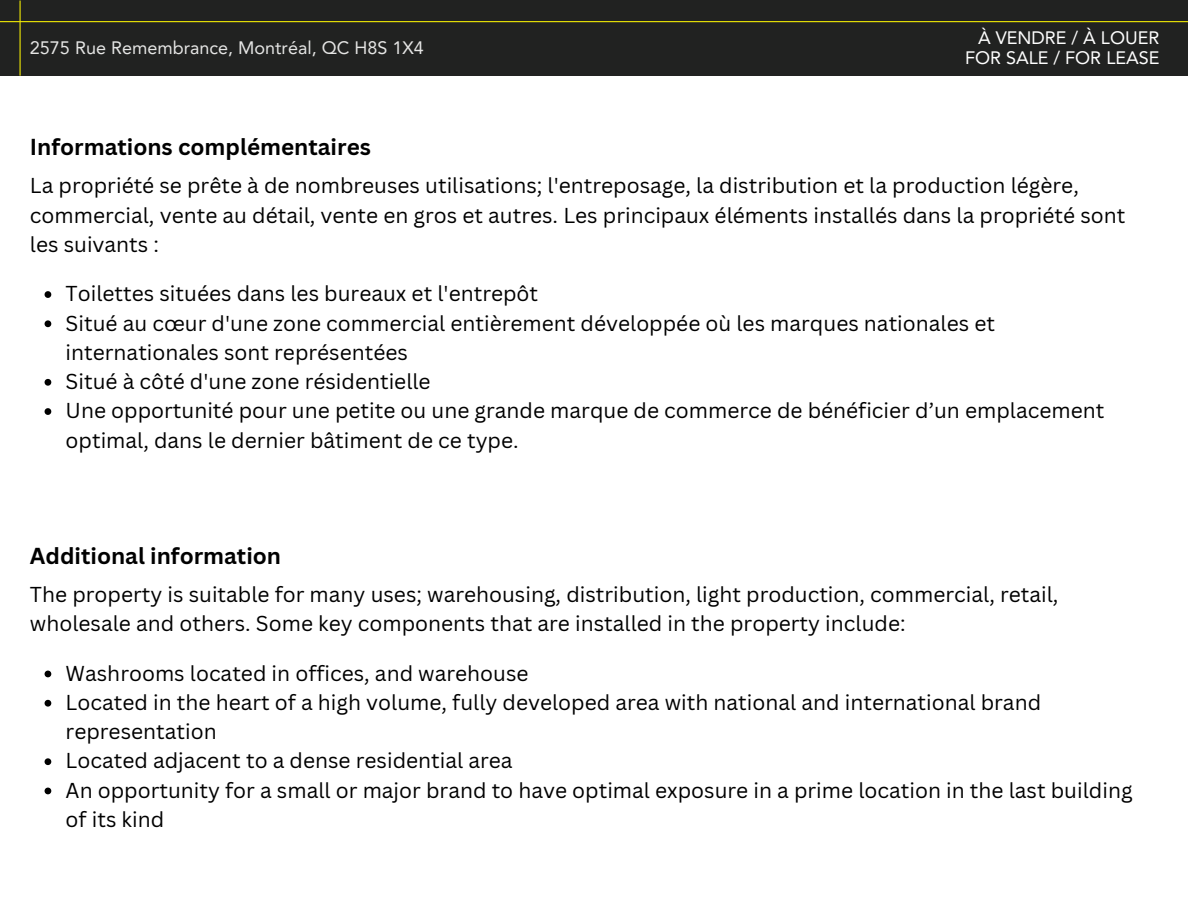
<style>
.page{position:relative;width:1188px;height:918px;background:#fff}
.page>*{position:absolute;margin:0;border:0;box-sizing:border-box;transform-origin:0 0}
.t1{font:700 22.5px "Canva Sans";color:#000}
.t2{font:21px/29.2px "Canva Sans";color:#000}
.t3{font:18px "Avenir LT Pro";color:#e5e5e4}
.t4{font:18px/20.2px "Avenir LT Pro";color:#fff;text-align:right}
</style>
<div class="page">
<div style="left:0;top:0;width:1188px;height:76px;background:#212221"></div>
<hr style="left:0;top:21px;width:1188px;height:1px;background:#efe805">
<hr style="left:20px;top:1px;width:1px;height:75px;background:#efe805">
<svg style="left:45px;top:671px;width:6px;height:6px"></svg>
<svg style="left:45px;top:700px;width:6px;height:7px"></svg>
<svg style="left:45px;top:758px;width:6px;height:7px"></svg>
<svg style="left:45px;top:788px;width:6px;height:6px"></svg>
<svg style="left:45px;top:291px;width:6px;height:7px"></svg>
<svg style="left:45px;top:320px;width:6px;height:7px"></svg>
<svg style="left:45px;top:379px;width:6px;height:7px"></svg>
<svg style="left:45px;top:408px;width:6px;height:7px"></svg>
<h3 class="t3" style="left:30px;top:40px;width:395px">2575 Rue Remembrance, Montréal, QC H8S 1X4</h3>
<p class="t1" style="left:30px;top:131px;width:343px">Informations complémentaires</p>
<p class="t4" style="left:965px;top:29px;width:196px">À VENDRE / À LOUER<br>FOR SALE / FOR LEASE</p>
<h1 class="t2" style="left:30px;top:171px;width:1097px">La propriété se prête à de nombreuses utilisations; l'entreposage, la distribution et la production légère, commercial, vente au détail, vente en gros et autres. Les principaux éléments installés dans la propriété sont les suivants :</h1>
<h2 class="t2" style="left:66px;top:279px;width:474px">Toilettes situées dans les bureaux et l'entrepôt</h2>
<p class="t2" style="left:66px;top:308px;width:931px">Situé au cœur d'une zone commercial entièrement développée où les marques nationales et internationales sont représentées</p>
<p class="t2" style="left:66px;top:366px;width:367px">Situé à côté d'une zone résidentielle</p>
<p class="t2" style="left:66px;top:396px;width:1040px">Une opportunité pour une petite ou une grande marque de commerce de bénéficier d’un emplacement optimal, dans le dernier bâtiment de ce type.</p>
<p class="t1" style="left:30px;top:540px;width:253px">Additional information</p>
<h1 class="t2" style="left:30px;top:579px;width:1030px">The property is suitable for many uses; warehousing, distribution, light production, commercial, retail, wholesale and others. Some key components that are installed in the property include:</h1>
<h2 class="t2" style="left:66px;top:658px;width:465px">Washrooms located in offices, and warehouse</h2>
<p class="t2" style="left:66px;top:687px;width:977px">Located in the heart of a high volume, fully developed area with national and international brand representation</p>
<p class="t2" style="left:66px;top:746px;width:449px">Located adjacent to a dense residential area</p>
<p class="t2" style="left:66px;top:775px;width:1068px">An opportunity for a small or major brand to have optimal exposure in a prime location in the last building of its kind</p>
</div>
